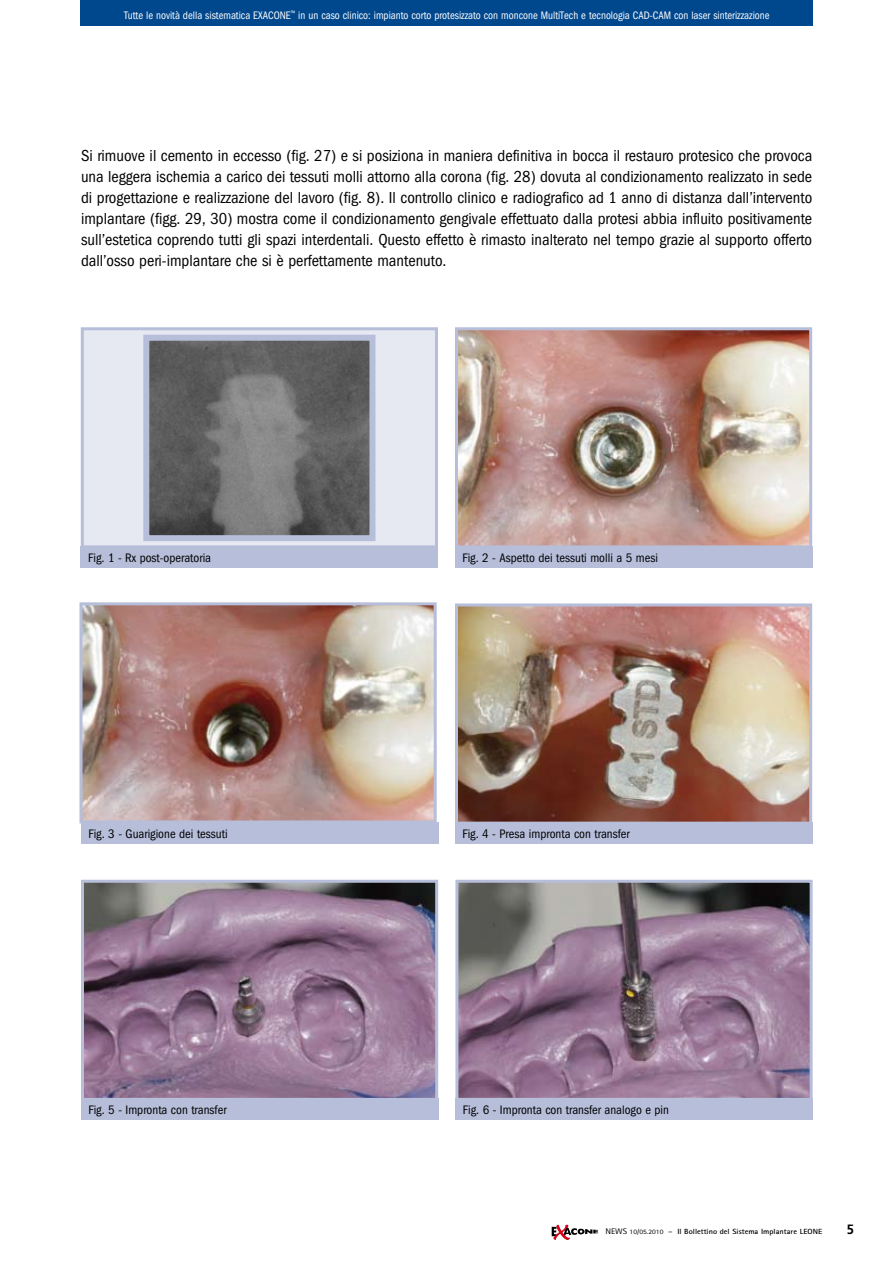
<style>
.page{position:relative;width:893px;height:1263px;background:#fff}
.page>*{position:absolute;margin:0;border:0;box-sizing:border-box;transform-origin:0 0}
.t1{font:condensed 16.5px/21px "Franklin Gothic";color:#000;text-align:justify}
.t2{font:700 13.5px "Frutiger";color:#000;scale:.95 1}
.t3{font:condensed 12.75px "Franklin Gothic";color:#000}
.t4{font:condensed 11.25px "Franklin Gothic";color:#fff;scale:.96 1}
.t5{font:700 7.5px "Rotis Sans Serif";color:#000;scale:1.1 1}
.s1{font-weight:400;font-size:8.1px}
.s2{font-weight:400;font-size:6.75px}
</style>
<div class="page">
<svg style="left:552px;top:1225px;width:46px;height:15px"></svg>
<div style="left:81px;top:0;width:732px;height:26px;background:#00488e"></div>
<img style="left:84px;top:606px;width:349px;height:213px">
<div style="left:80px;top:602px;width:357px;height:221px;border:3px solid #b6beda"></div>
<div style="left:81px;top:822px;width:357px;height:21px;background:#b6beda"></div>
<img style="left:459px;top:884px;width:350px;height:213px">
<div style="left:455px;top:880px;width:358px;height:221px;border:3px solid #b6beda"></div>
<div style="left:455px;top:1098px;width:358px;height:22px;background:#b6beda"></div>
<img style="left:459px;top:331px;width:349px;height:213px">
<div style="left:455px;top:327px;width:357px;height:221px;border:3px solid #b6beda"></div>
<div style="left:455px;top:546px;width:357px;height:21px;background:#b6beda"></div>
<img style="left:85px;top:884px;width:349px;height:213px">
<div style="left:81px;top:880px;width:357px;height:221px;border:3px solid #b6beda"></div>
<div style="left:81px;top:1098px;width:357px;height:22px;background:#b6beda"></div>
<div style="left:81px;top:327px;width:357px;height:221px;background:#e6e8f2;border:3px solid #b6beda"></div>
<div style="left:81px;top:546px;width:357px;height:21px;background:#b6beda"></div>
<img style="left:150px;top:342px;width:218px;height:192px">
<div style="left:143px;top:335px;width:232px;height:206px;border:6px solid #b6beda"></div>
<img style="left:459px;top:607px;width:349px;height:214px">
<div style="left:455px;top:603px;width:357px;height:222px;border:3px solid #b6beda"></div>
<div style="left:455px;top:822px;width:357px;height:21px;background:#b6beda"></div>
<p class="t4" style="left:124px;top:9px;width:674px">Tutte le novità della sistematica Exacone<sup>™</sup> in un caso clinico: impianto corto protesizzato con moncone MultiTech e tecnologia CAD-CAM con laser sinterizzazione</p>
<p class="t1" style="left:81px;top:145px;width:733px">Si rimuove il cemento in eccesso (fig. 27) e si posiziona in maniera definitiva in bocca il restauro protesico che provoca una leggera ischemia a carico dei tessuti molli attorno alla corona (fig. 28) dovuta al condizionamento realizzato in sede di progettazione e realizzazione del lavoro (fig. 8). Il controllo clinico e radiografico ad 1 anno di distanza dall’intervento implantare (figg. 29, 30) mostra come il condizionamento gengivale effettuato dalla protesi abbia influito positivamente sull’estetica coprendo tutti gli spazi interdentali. Questo effetto è rimasto inalterato nel tempo grazie al supporto offerto dall’osso peri-implantare che si è perfettamente mantenuto.</p>
<p class="t3" style="left:88px;top:550px;width:124px">Fig. 1 - Rx post-operatoria</p>
<p class="t3" style="left:462px;top:550px;width:197px">Fig. 2 - Aspetto dei tessuti molli a 5 mesi</p>
<p class="t3" style="left:88px;top:826px;width:141px">Fig. 3 - Guarigione dei tessuti</p>
<p class="t3" style="left:462px;top:826px;width:169px">Fig. 4 - Presa impronta con transfer</p>
<p class="t3" style="left:88px;top:1102px;width:140px">Fig. 5 - Impronta con transfer</p>
<p class="t3" style="left:463px;top:1102px;width:208px">Fig. 6 - Impronta con transfer analogo e pin</p>
<p class="t5" style="left:605px;top:1227px;width:199px"><span class="s1">NEWS</span> <span class="s2">10/05.2010</span> <span class="s1">–</span> Il Bollettino del Sistema Implantare LEONE</p>
<p class="t2" style="left:847px;top:1221px;width:9px">5</p>
</div>
